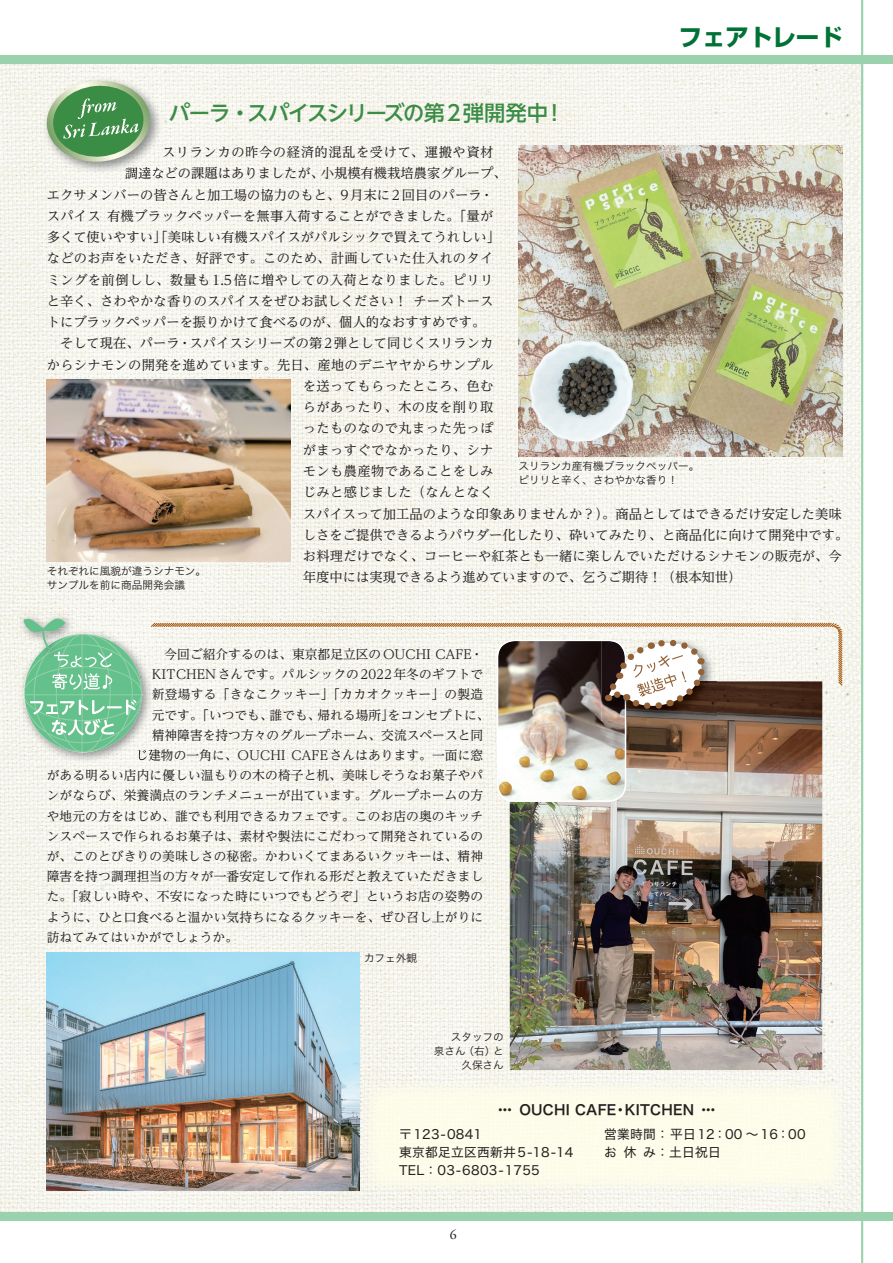
<style>
.page{position:relative;width:893px;height:1263px;background:#fff}
.page>*{position:absolute;margin:0;border:0;box-sizing:border-box;transform-origin:0 0}
.t1{font:700 23.4px "Shin Go Pr 6 N";color:#007236}
.t2{font:500 21.3px "UD Shin Go NT Pro";letter-spacing:-.055em;color:#3b8c45}
.t3{font:13.8px "Hira Kaku Std N W6";letter-spacing:.02em;color:#231f20}
.t4{font:13.8px "Hira Kaku Std N W8";color:#231f20}
.t5{font:13.8px "Adobe Garamond Pro";color:#231f20}
.t6{font:13.35px/21.3px "UD Reimin Pro";letter-spacing:.005em;color:#231f20}
.t7{font:13.35px "UD Reimin Pro";letter-spacing:.025em;color:#231f20}
.t8{font:13.35px "UD Reimin Pro";letter-spacing:.03em;color:#231f20}
.t9{font:13.35px/21.3px "UD Reimin Pro";letter-spacing:.045em;color:#231f20}
.t10{font:12.75px "UD Reimin Pro";letter-spacing:.005em;color:#231f20}
.t11{font:12.75px/18.1px "Hira Kaku Std N W4";letter-spacing:.02em;color:#231f20}
.t12{font:12.75px "UD Reimin Pro";letter-spacing:.025em;color:#231f20}
.t13{font:10.65px/13.8px "Hira Kaku Std N W3";color:#231f20}
</style>
<div class="page">
<img style="left:0;top:64px;width:861px;height:1148px">
<div style="left:0;top:55px;width:893px;height:9px;background:#9ad2ae"></div>
<hr style="left:861px;top:0;width:2px;height:1263px;background:#9ad2ae">
<div style="left:0;top:1212px;width:893px;height:8px;background:#9ad2ae"></div>
<div style="left:365px;top:1083px;width:477px;height:108px;background:#fdfcea"></div>
<img style="left:19px;top:629px;width:131px;height:134px">
<img style="left:138px;top:749px;width:12px;height:12px">
<img style="left:23px;top:678px;width:120px;height:76px">
<img style="left:18px;top:613px;width:57px;height:4px">
<svg style="left:18px;top:617px;width:124px;height:135px;background:#9fd3b2"></svg>
<img style="left:519px;top:146px;width:323px;height:310px">
<img style="left:47px;top:380px;width:243px;height:182px">
<img style="left:43px;top:77px;width:119px;height:97px">
<img style="left:125px;top:167px;width:37px;height:7px">
<svg style="left:45px;top:81px;width:107px;height:83px;background:#83b083"></svg>
<img style="left:47px;top:953px;width:312px;height:238px">
<img style="left:510px;top:802px;width:312px;height:268px">
<svg style="left:150px;top:622px;width:693px;height:180px"></svg>
<h2 class="t2" style="left:247px;top:95px;width:302px">スパイスシリーズの第2弾開発中</h2>
<h2 class="t2" style="left:169px;top:95px;width:84px">パーラ・</h2>
<h2 class="t2" style="left:544px;top:95px;width:23px">!</h2>
<h1 class="t1" style="left:679px;top:19px;width:165px">フェアトレード</h1>
<p class="t9" style="left:321px;top:141px;width:188px;text-indent:-159px">スリランカの昨今の経済的混乱を受けて、運搬や資材小規模有機栽培農家グループ、</p>
<p class="t6" style="left:125px;top:162px;width:201px">調達などの課題はありましたが、</p>
<p class="t6" style="left:47px;top:183px;width:448px">エクサメンバーの皆さんと加工場の協力のもと、9月末に2回目のパーラ・</p>
<p class="t7" style="left:107px;top:205px;width:388px">有機ブラックペッパーを無事入荷することができました。「量が</p>
<p class="t6" style="left:47px;top:205px;width:455px">スパイス<br>多くて使いやすい」「美味しい有機スパイスがパルシックで買えてうれしい「などのお声をいただき、好評です。このため、計画していた仕入れのタイミングを前倒しし、数量も1.5倍に増やしての入荷となりました。ピリリと辛く、さわやかな香りのスパイスをぜひお試しください！チーズトーストにブラックペッパーを振りかけて食べるのが、個人的なおすすめです。</p>
<p class="t6" style="left:60px;top:332px;width:435px">そして現在、パーラ・スパイスシリーズの第2弾として同じくスリランカ</p>
<p class="t6" style="left:47px;top:354px;width:448px">からシナモンの開発を進めています。先日、産地のデニヤヤからサンプル</p>
<p class="t8" style="left:303px;top:375px;width:192px">を送ってもらったところ、色む</p>
<p class="t8" style="left:303px;top:396px;width:192px">らがあったり、木の皮を削り取</p>
<p class="t7" style="left:303px;top:418px;width:192px">ったものなので丸まった先っぽ</p>
<p class="t8" style="left:303px;top:439px;width:192px">がまっすぐでなかったり、シナ</p>
<p class="t7" style="left:303px;top:460px;width:192px">モンも農産物であることをしみ</p>
<p class="t8" style="left:303px;top:481px;width:192px">じみと感じました（なんとなく</p>
<p class="t6" style="left:303px;top:502px;width:540px">スパイスって加工品のような印象ありませんか？）。商品としてはできるだけ安定した美味</p>
<p class="t6" style="left:303px;top:524px;width:547px">しさをご提供できるようパウダー化したり、砕いてみたり、と商品化に向けて開発中です。</p>
<p class="t6" style="left:303px;top:545px;width:540px">お料理だけでなく、コーヒーや紅茶とも一緒に楽しんでいただけるシナモンの販売が、今</p>
<p class="t6" style="left:303px;top:566px;width:440px">年度中には実現できるよう進めていますので、乞うご期待！（根本知世(</p>
<p class="t13" style="left:519px;top:459px;width:182px">スリランカ産有機ブラックペッパー。ピリリと辛く、さわやかな香り!</p>
<p class="t13" style="left:47px;top:564px;width:161px">それぞれに風貌が違うシナモン。サンプルを前に商品開発会議</p>
<p class="t10" style="left:165px;top:644px;width:320px">今回ご紹介するのは、東京都足立区のOUCHI CAFE・</p>
<p class="t10" style="left:152px;top:664px;width:333px">KITCHENさんです。パルシックの2022年冬のギフトで</p>
<p class="t12" style="left:152px;top:684px;width:333px">新登場する「きなこクッキー」「カカオクッキー」の製造</p>
<p class="t10" style="left:388px;top:704px;width:104px">をコンセプトに、</p>
<p class="t10" style="left:317px;top:704px;width:78px">帰れる場所」</p>
<p class="t10" style="left:270px;top:704px;width:53px">誰でも、</p>
<p class="t10" style="left:152px;top:704px;width:123px">元です。「いつでも、</p>
<p class="t10" style="left:152px;top:724px;width:333px">精神障害を持つ方々のグループホーム、交流スペースと同</p>
<p class="t10" style="left:135px;top:745px;width:349px">じ建物の一角に、OUCHI CAFEさんはあります。一面に窓</p>
<p class="t10" style="left:47px;top:765px;width:438px">がある明るい店内に優しい温もりの木の椅子と机、美味しそうなお菓子やパ</p>
<p class="t10" style="left:47px;top:785px;width:438px">ンがならび、栄養満点のランチメニューが出ています。グループホームの方</p>
<p class="t10" style="left:47px;top:805px;width:438px">や地元の方をはじめ、誰でも利用できるカフェです。このお店の奥のキッチ</p>
<p class="t10" style="left:47px;top:825px;width:438px">ンスペースで作られるお菓子は、素材や製法にこだわって開発されているの</p>
<p class="t10" style="left:47px;top:846px;width:438px">が、このとびきりの美味しさの秘密。かわいくてまあるいクッキーは、精神</p>
<p class="t10" style="left:47px;top:866px;width:438px">障害を持つ調理担当の方々が一番安定して作れる形だと教えていただきまし</p>
<p class="t12" style="left:47px;top:886px;width:438px">た。「寂しい時や、不安になった時にいつでもどうぞ」というお店の姿勢の</p>
<p class="t10" style="left:47px;top:906px;width:438px">ように、ひと口食べると温かい気持ちになるクッキーを、ぜひ召し上がりに</p>
<p class="t10" style="left:47px;top:926px;width:193px">訪ねてみてはいかがでしょうか。</p>
<p class="t13" style="left:364px;top:951px;width:55px">カフェ外観</p>
<p class="t13" style="left:451px;top:1030px;width:55px;text-align:right">スタッフのと</p>
<p class="t13" style="left:463px;top:1044px;width:33px">（右）</p>
<p class="t13" style="left:461px;top:1044px;width:44px;text-indent:-28px">泉さん<br>久保さん</p>
<p class="t4" style="left:498px;top:1102px;width:15px">…</p>
<p class="t3" style="left:519px;top:1099px;width:99px">OUCHI CAFE</p>
<p class="t3" style="left:625px;top:1099px;width:71px">KITCHEN</p>
<p class="t3" style="left:614px;top:1099px;width:15px">・</p>
<p class="t4" style="left:701px;top:1102px;width:15px">...</p>
<p class="t11" style="left:399px;top:1125px;width:176px">〒123-0841<br>東京都足立区西新井5-18-14<br>TEL：03-6803-1755</p>
<p class="t11" style="left:643px;top:1125px;width:164px;text-indent:-39px">営業時間：平日12：00~16：00み：土日祝日</p>
<p class="t11" style="left:624px;top:1143px;width:14px">休</p>
<p class="t11" style="left:604px;top:1143px;width:14px">お</p>
<p class="t5" style="left:450px;top:1227px;width:8px">6</p>
</div>
